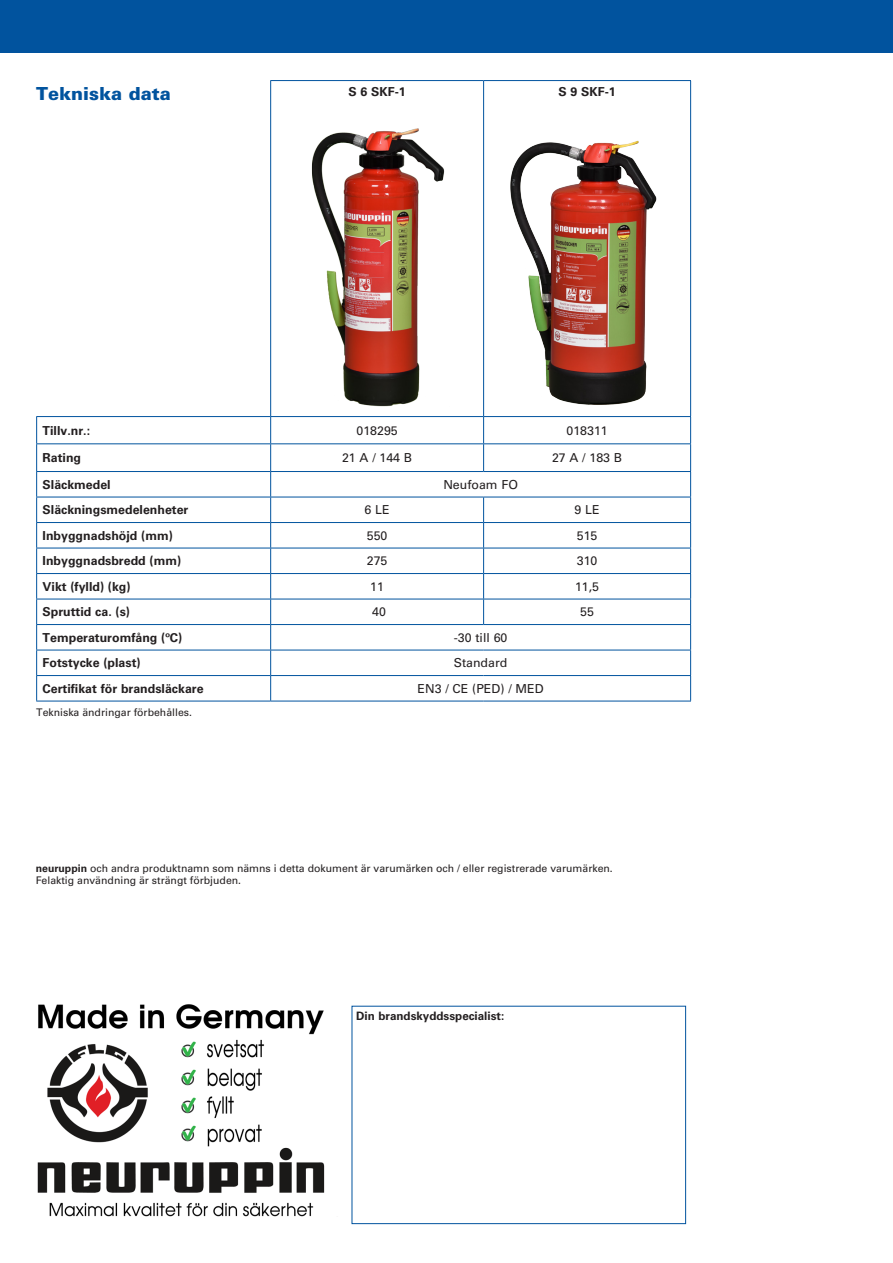
<style>
.page{position:relative;width:893px;height:1263px;background:#fff}
.page>*{position:absolute;margin:0;border:0;box-sizing:border-box;transform-origin:0 0}
._03_12_pt_Blue_Heade{font:900 18px "Univers LT Std";color:#01539e}
._09_Tabbed_Copy{font:700 12.3px "Univers LT Std";color:#231f20}
._09_Tabbed_Copy-2{font:12.3px "Univers LT Std";color:#231f20}
._06_Text_8_25{font:700 12.3px "Univers LT Std";color:#231f20}
._04_Bold_Subhead{font:700 11.55px "Univers LT Std";color:#231f20}
._16_Note_7_pt__type{font:10.5px/12px "Univers LT Std";color:#231f20}
.s1{font-weight:700}
</style>
<div class="page">
<div style="left:0;top:0;width:893px;height:52px;background:#01539e"></div>
<svg style="left:36px;top:417px;width:1px;height:284px"></svg>
<hr style="left:36px;top:416px;width:235px;height:1px;background:#01539e">
<hr style="left:271px;top:416px;width:213px;height:1px;background:#01539e">
<svg style="left:270px;top:417px;width:1px;height:284px"></svg>
<hr style="left:36px;top:443px;width:235px;height:1px;background:#01539e">
<hr style="left:271px;top:443px;width:213px;height:1px;background:#01539e">
<hr style="left:36px;top:471px;width:235px;height:1px;background:#01539e">
<hr style="left:271px;top:471px;width:213px;height:1px;background:#01539e">
<hr style="left:484px;top:471px;width:207px;height:1px;background:#01539e">
<hr style="left:36px;top:497px;width:235px;height:1px;background:#01539e">
<hr style="left:271px;top:497px;width:213px;height:1px;background:#01539e">
<hr style="left:36px;top:522px;width:235px;height:1px;background:#01539e">
<hr style="left:271px;top:522px;width:213px;height:1px;background:#01539e">
<hr style="left:36px;top:548px;width:235px;height:1px;background:#01539e">
<hr style="left:271px;top:548px;width:213px;height:1px;background:#01539e">
<hr style="left:36px;top:573px;width:235px;height:1px;background:#01539e">
<hr style="left:271px;top:573px;width:213px;height:1px;background:#01539e">
<hr style="left:36px;top:599px;width:235px;height:1px;background:#01539e">
<hr style="left:271px;top:599px;width:213px;height:1px;background:#01539e">
<hr style="left:36px;top:624px;width:235px;height:1px;background:#01539e">
<hr style="left:271px;top:624px;width:213px;height:1px;background:#01539e">
<hr style="left:484px;top:624px;width:207px;height:1px;background:#01539e">
<hr style="left:36px;top:650px;width:235px;height:1px;background:#01539e">
<hr style="left:271px;top:650px;width:213px;height:1px;background:#01539e">
<hr style="left:484px;top:650px;width:207px;height:1px;background:#01539e">
<hr style="left:36px;top:675px;width:235px;height:1px;background:#01539e">
<hr style="left:271px;top:675px;width:213px;height:1px;background:#01539e">
<hr style="left:484px;top:675px;width:207px;height:1px;background:#01539e">
<hr style="left:36px;top:701px;width:235px;height:1px;background:#01539e">
<hr style="left:271px;top:701px;width:213px;height:1px;background:#01539e">
<hr style="left:484px;top:701px;width:207px;height:1px;background:#01539e">
<svg style="left:483px;top:417px;width:1px;height:54px"></svg>
<svg style="left:483px;top:497px;width:1px;height:127px"></svg>
<hr style="left:484px;top:416px;width:207px;height:1px;background:#01539e">
<svg style="left:690px;top:417px;width:1px;height:284px"></svg>
<hr style="left:484px;top:443px;width:207px;height:1px;background:#01539e">
<hr style="left:484px;top:497px;width:207px;height:1px;background:#01539e">
<hr style="left:484px;top:522px;width:207px;height:1px;background:#01539e">
<hr style="left:484px;top:548px;width:207px;height:1px;background:#01539e">
<hr style="left:484px;top:573px;width:207px;height:1px;background:#01539e">
<hr style="left:484px;top:599px;width:207px;height:1px;background:#01539e">
<hr style="left:270px;top:81px;width:1px;height:335px;background:#01539e">
<hr style="left:270px;top:80px;width:214px;height:1px;background:#01539e">
<hr style="left:484px;top:80px;width:207px;height:1px;background:#01539e">
<hr style="left:483px;top:81px;width:1px;height:335px;background:#01539e">
<hr style="left:690px;top:81px;width:1px;height:335px;background:#01539e">
<img style="left:311px;top:128px;width:134px;height:279px">
<img style="left:510px;top:140px;width:147px;height:265px">
<div style="left:352px;top:1006px;width:334px;height:218px;border:1px solid #01539e"></div>
<img style="left:37px;top:1004px;width:288px;height:213px">
<p class="_03_12_pt_Blue_Heade" style="left:36px;top:83px;width:136px">Tekniska data</p>
<p class="_06_Text_8_25" style="left:349px;top:84px;width:59px">S 6 SKF-1</p>
<p class="_06_Text_8_25" style="left:559px;top:84px;width:59px">S 9 SKF-1</p>
<p class="_09_Tabbed_Copy" style="left:43px;top:423px;width:49px">Tillv.nr.:</p>
<p class="_09_Tabbed_Copy-2" style="left:356px;top:423px;width:43px">018295</p>
<p class="_09_Tabbed_Copy-2" style="left:566px;top:423px;width:43px">018311</p>
<p class="_09_Tabbed_Copy" style="left:43px;top:451px;width:40px">Rating</p>
<p class="_09_Tabbed_Copy-2" style="left:342px;top:450px;width:72px">21 A / 144 B</p>
<p class="_09_Tabbed_Copy-2" style="left:552px;top:450px;width:72px">27 A / 183 B</p>
<p class="_09_Tabbed_Copy" style="left:43px;top:477px;width:70px">Släckmedel</p>
<p class="_09_Tabbed_Copy-2" style="left:443px;top:477px;width:76px">Neufoam FO</p>
<p class="_09_Tabbed_Copy" style="left:43px;top:503px;width:147px">Släckningsmedelenheter</p>
<p class="_09_Tabbed_Copy-2" style="left:365px;top:503px;width:27px">6 LE</p>
<p class="_09_Tabbed_Copy-2" style="left:575px;top:503px;width:27px">9 LE</p>
<p class="_09_Tabbed_Copy" style="left:43px;top:528px;width:132px">Inbyggnadshöjd (mm)</p>
<p class="_09_Tabbed_Copy-2" style="left:367px;top:528px;width:22px">550</p>
<p class="_09_Tabbed_Copy-2" style="left:577px;top:528px;width:22px">515</p>
<p class="_09_Tabbed_Copy" style="left:43px;top:554px;width:140px">Inbyggnadsbredd (mm)</p>
<p class="_09_Tabbed_Copy-2" style="left:367px;top:554px;width:22px">275</p>
<p class="_09_Tabbed_Copy-2" style="left:577px;top:554px;width:22px">310</p>
<p class="_09_Tabbed_Copy" style="left:43px;top:579px;width:90px">Vikt (fylld) (kg)</p>
<p class="_09_Tabbed_Copy-2" style="left:370px;top:579px;width:15px">11</p>
<p class="_09_Tabbed_Copy-2" style="left:575px;top:579px;width:26px">11,5</p>
<p class="_09_Tabbed_Copy" style="left:43px;top:605px;width:89px">Spruttid ca. (s)</p>
<p class="_09_Tabbed_Copy-2" style="left:372px;top:605px;width:15px">40</p>
<p class="_09_Tabbed_Copy-2" style="left:580px;top:605px;width:15px">55</p>
<p class="_09_Tabbed_Copy" style="left:43px;top:630px;width:141px">Temperaturomfång (ºC)</p>
<p class="_09_Tabbed_Copy-2" style="left:454px;top:630px;width:55px">-30 till 60</p>
<p class="_09_Tabbed_Copy" style="left:43px;top:656px;width:99px">Fotstycke (plast)</p>
<p class="_09_Tabbed_Copy-2" style="left:454px;top:656px;width:55px">Standard</p>
<p class="_09_Tabbed_Copy" style="left:43px;top:681px;width:162px">Certifikat för brandsläckare</p>
<p class="_09_Tabbed_Copy-2" style="left:418px;top:681px;width:128px">EN3 / CE (PED) / MED</p>
<p class="_16_Note_7_pt__type" style="left:36px;top:707px;width:157px">Tekniska ändringar förbehålles.</p>
<p class="_16_Note_7_pt__type" style="left:36px;top:862px;width:579px"><span class="s1">neuruppin</span> och andra produktnamn som nämns i detta dokument är varumärken och / eller registrerade varumärken.<br>Felaktig användning är strängt förbjuden.</p>
<p class="_04_Bold_Subhead" style="left:356px;top:1009px;width:150px">Din brandskyddsspecialist:</p>
</div>
